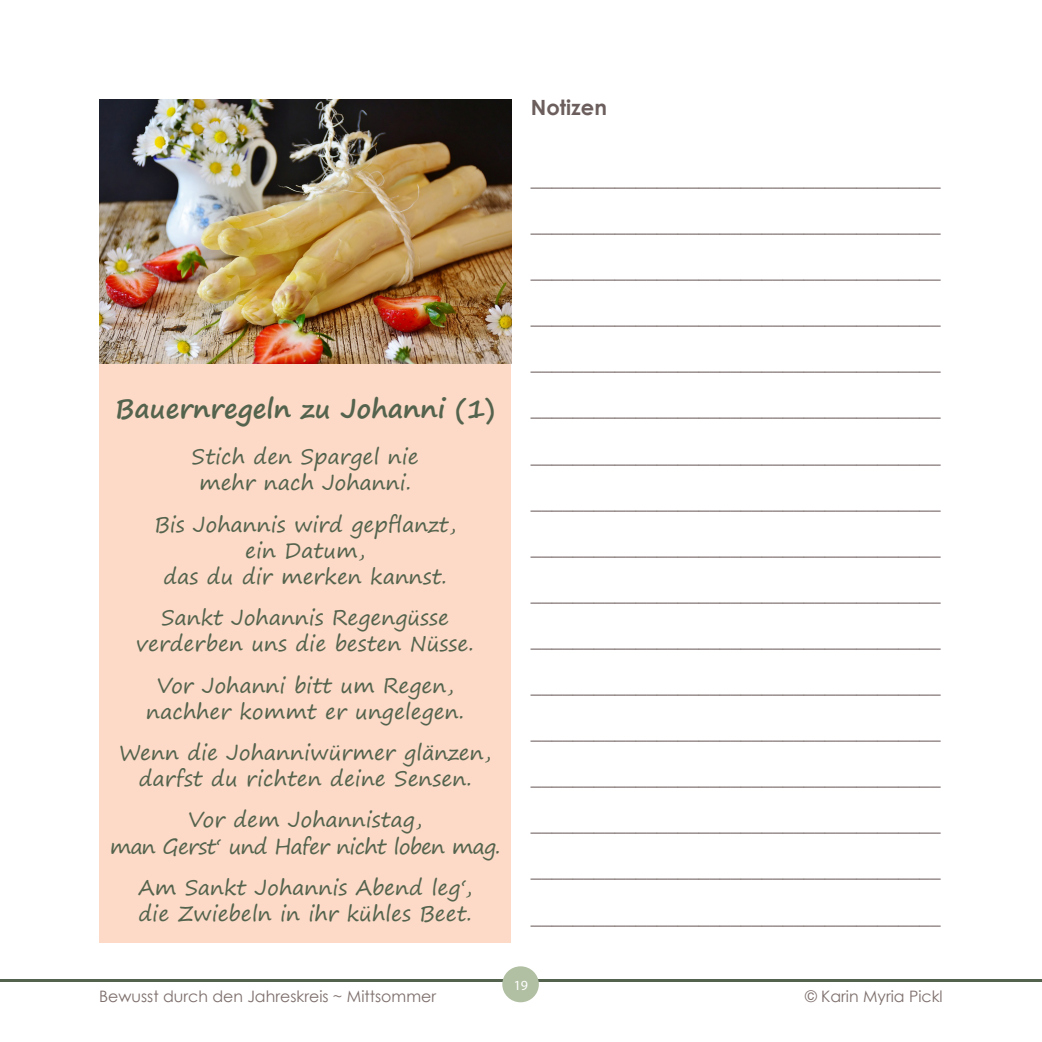
<style>
.page{position:relative;width:1042px;height:1042px;background:#fff}
.page>*{position:absolute;margin:0;border:0;box-sizing:border-box;transform-origin:0 0}
.t1{font:700 26.25px "Segoe Print";color:#54634d}
.t2{font:21px "Century Gothic";color:#6b5e5c}
.t3{font:21px/26.2px "Segoe Print";color:#54634d;text-align:center}
.t4{font:21px/26.2px "Segoe Print";letter-spacing:-.04em;color:#54634d;text-align:center}
.t5{font:700 21px "Century Gothic";color:#6b5e5c}
.t6{font:15.75px "Century Gothic";color:#7d6f6c}
.t7{font:14px "Myriad Pro";color:#fff}
</style>
<div class="page">
<hr style="left:0;top:979px;width:1042px;height:3px;background:#54634d">
<div style="left:502px;top:966px;width:37px;height:36px;background:#b1bfa2;border-radius:50%"></div>
<img style="left:99px;top:99px;width:412px;height:265px">
<div style="left:99px;top:364px;width:412px;height:579px;background:#fcdac7"></div>
<p class="t5" style="left:531px;top:91px;width:78px">Notizen</p>
<p class="t2" style="left:531px;top:164px;width:411px">_______________________________________</p>
<p class="t2" style="left:531px;top:210px;width:411px">_______________________________________</p>
<p class="t2" style="left:531px;top:256px;width:411px">_______________________________________</p>
<p class="t2" style="left:531px;top:302px;width:411px">_______________________________________</p>
<p class="t1" style="left:115px;top:385px;width:381px">Bauernregeln zu Johanni (1)</p>
<p class="t3" style="left:192px;top:443px;width:229px">Stich den Spargel nie mehr nach Johanni.</p>
<p class="t3" style="left:154px;top:510px;width:303px">Bis Johannis wird gepflanzt, ein Datum,<br>das du dir merken kannst.</p>
<p class="t3" style="left:137px;top:604px;width:338px">Sankt Johannis Regengüsse verderben uns die besten Nüsse.</p>
<p class="t3" style="left:146px;top:671px;width:319px">Vor Johanni bitt um Regen, nachher kommt er ungelegen.</p>
<p class="t3" style="left:119px;top:739px;width:373px">Wenn die Johanniwürmer glänzen, darfst du richten deine Sensen.</p>
<p class="t4" style="left:110px;top:806px;width:392px">Vor dem Johannistag,<br>man Gerst‘ und Hafer nicht loben mag.</p>
<p class="t3" style="left:138px;top:873px;width:335px;text-align:left">Am Sankt Johannis Abend leg‘, die Zwiebeln in ihr kühles Beet.</p>
<p class="t2" style="left:531px;top:348px;width:411px">_______________________________________</p>
<p class="t2" style="left:531px;top:394px;width:411px">_______________________________________</p>
<p class="t2" style="left:531px;top:440px;width:411px">_______________________________________</p>
<p class="t2" style="left:531px;top:486px;width:411px">_______________________________________</p>
<p class="t2" style="left:531px;top:532px;width:411px">_______________________________________</p>
<p class="t2" style="left:531px;top:578px;width:411px">_______________________________________</p>
<p class="t2" style="left:531px;top:625px;width:411px">_______________________________________</p>
<p class="t2" style="left:531px;top:671px;width:411px">_______________________________________</p>
<p class="t2" style="left:531px;top:717px;width:411px">_______________________________________</p>
<p class="t2" style="left:531px;top:763px;width:411px">_______________________________________</p>
<p class="t2" style="left:531px;top:809px;width:411px">_______________________________________</p>
<p class="t2" style="left:531px;top:855px;width:411px">_______________________________________</p>
<p class="t2" style="left:531px;top:901px;width:411px">_______________________________________</p>
<p class="t7" style="left:514px;top:976px;width:16px">19</p>
<p class="t6" style="left:99px;top:985px;width:338px">Bewusst durch den Jahreskreis ~ Mittsommer</p>
<p class="t6" style="left:805px;top:985px;width:139px">© Karin Myria Pickl</p>
</div>
